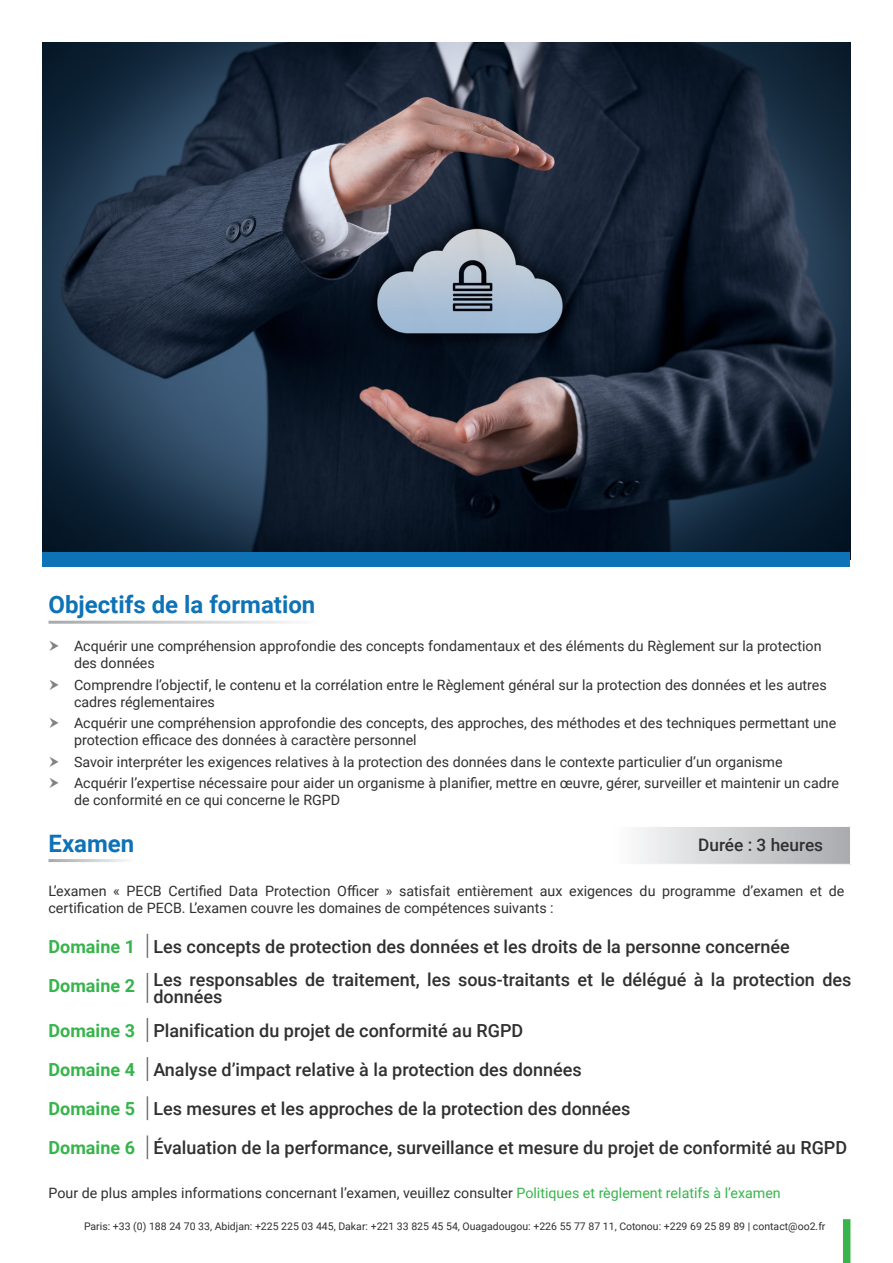
<style>
.page{position:relative;width:893px;height:1263px;background:#fff}
.page>*{position:absolute;margin:0;border:0;box-sizing:border-box;transform-origin:0 0}
.t1{font:700 24px "Roboto";color:#0d72b6}
.t2{font:500 18px/16.5px "Roboto";color:#312f30}
.t3{font:700 18px "Roboto";color:#37b44b}
.t4{font:500 17.25px "Roboto";color:#312f30}
.Bullet_Points{font:14.25px/17.1px "Roboto";color:#312f30}
.Bullet_Points-2{font:10.5px "Roboto";color:#312f30}
.s1{color:#37b44b}
</style>
<div class="page">
<img style="left:43px;top:43px;width:807px;height:509px">
<div style="left:43px;top:552px;width:807px;height:15px;background:#0d72b6"></div>
<svg style="left:639px;top:827px;width:211px;height:37px;background:#cecfd1"></svg>
<svg style="left:147px;top:934px;width:1px;height:24px"></svg>
<hr style="left:147px;top:973px;width:1px;height:30px;background:#76787b">
<svg style="left:147px;top:1018px;width:1px;height:24px"></svg>
<svg style="left:147px;top:1057px;width:1px;height:24px"></svg>
<svg style="left:147px;top:1096px;width:1px;height:24px"></svg>
<svg style="left:147px;top:1135px;width:1px;height:24px"></svg>
<div style="left:843px;top:1219px;width:7px;height:44px;background:#37b44b"></div>
<p class="t1" style="left:49px;top:588px;width:268px">Objectifs de la formation</p>
<p class="Bullet_Points" style="left:74px;top:637px;width:749px">Acquérir une compréhension approfondie des concepts fondamentaux et des éléments du Règlement sur la protection des données</p>
<p class="Bullet_Points" style="left:74px;top:675px;width:754px">Comprendre l’objectif, le contenu et la corrélation entre le Règlement général sur la protection des données et les autres cadres réglementaires</p>
<p class="Bullet_Points" style="left:74px;top:714px;width:764px">Acquérir une compréhension approfondie des concepts, des approches, des méthodes et des techniques permettant une protection efficace des données à caractère personnel</p>
<p class="Bullet_Points" style="left:74px;top:752px;width:710px">Savoir interpréter les exigences relatives à la protection des données dans le contexte particulier d’un organisme</p>
<p class="Bullet_Points" style="left:74px;top:774px;width:766px">Acquérir l’expertise nécessaire pour aider un organisme à planifier, mettre en œuvre, gérer, surveiller et maintenir un cadre de conformité en ce qui concerne le RGPD</p>
<p class="t1" style="left:49px;top:826px;width:87px">Examen</p>
<p class="t4" style="left:698px;top:832px;width:127px">Durée : 3 heures</p>
<p class="Bullet_Points" style="left:49px;top:882px;width:797px;line-height:16.5px">L’examen « PECB Certified Data Protection Officer » satisfait entièrement aux exigences du programme d’examen et de certification de PECB. L’examen couvre les domaines de compétences suivants :</p>
<p class="t3" style="left:49px;top:934px;width:88px">Domaine 1</p>
<p class="t2" style="left:153px;top:937px;width:638px">Les concepts de protection des données et les droits de la personne concernée</p>
<p class="t3" style="left:49px;top:973px;width:88px">Domaine 2</p>
<p class="t2" style="left:153px;top:971px;width:700px">Les responsables de traitement, les sous-traitants et le délégué à la protection des données</p>
<p class="t3" style="left:49px;top:1018px;width:88px">Domaine 3</p>
<p class="t2" style="left:153px;top:1021px;width:371px">Planification du projet de conformité au RGPD</p>
<p class="t3" style="left:49px;top:1057px;width:88px">Domaine 4</p>
<p class="t2" style="left:153px;top:1060px;width:430px">Analyse d’impact relative à la protection des données</p>
<p class="t3" style="left:49px;top:1096px;width:88px">Domaine 5</p>
<p class="t2" style="left:153px;top:1100px;width:479px">Les mesures et les approches de la protection des données</p>
<p class="t3" style="left:49px;top:1135px;width:88px">Domaine 6</p>
<p class="t2" style="left:153px;top:1139px;width:695px">Évaluation de la performance, surveillance et mesure du projet de conformité au RGPD</p>
<p class="Bullet_Points" style="left:49px;top:1184px;width:734px">Pour de plus amples informations concernant l’examen, veuillez consulter <span class="s1">Politiques et règlement relatifs à l’examen</span></p>
<p class="Bullet_Points-2" style="left:84px;top:1218px;width:743px">Paris: +33 (0) 188 24 70 33, Abidjan: +225 225 03 445, Dakar: +221 33 825 45 54, Ouagadougou: +226 55 77 87 11, Cotonou: +229 69 25 89 89 | contact@oo2.fr</p>
</div>
